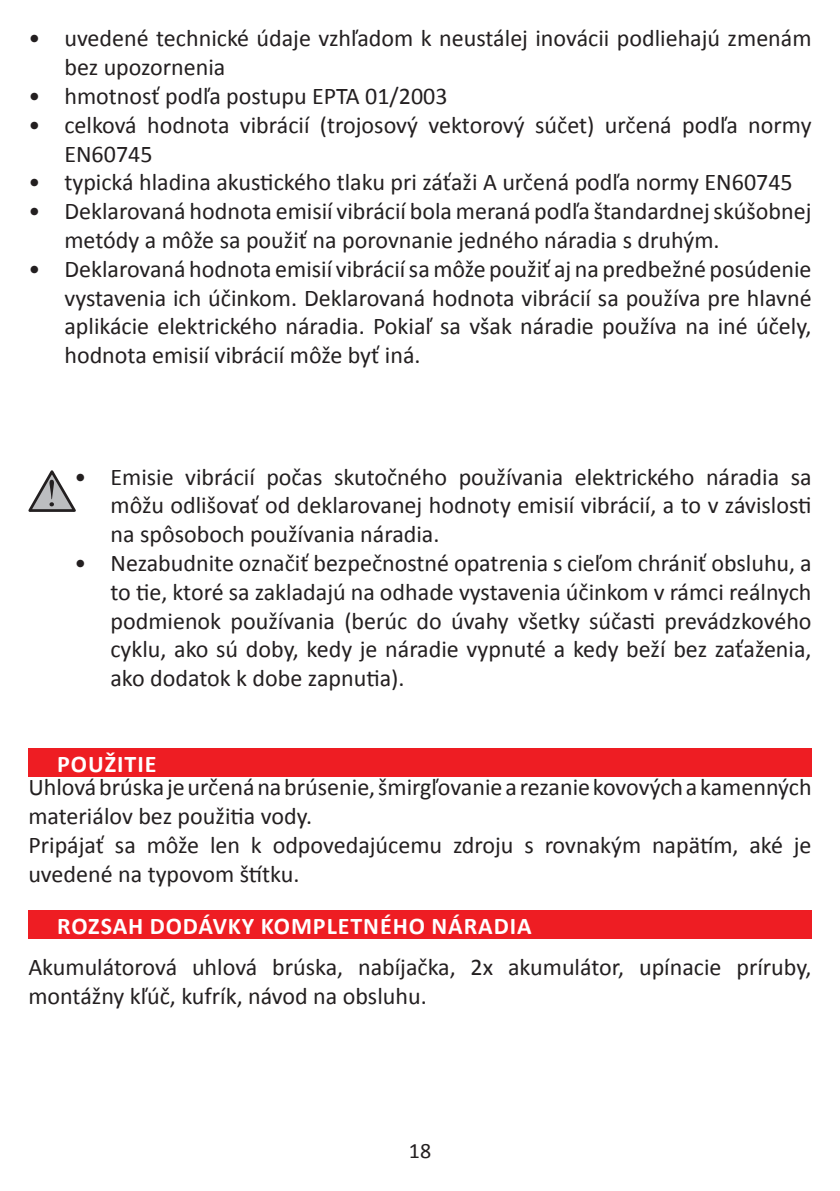
<style>
.page{position:relative;width:840px;height:1191px;background:#fff}
.page>*{position:absolute;margin:0;border:0;box-sizing:border-box;transform-origin:0 0}
.t1{font:24px/28.8px "Calibri";color:#231f20}
.t2{font:700 24px "Calibri";letter-spacing:.04em;color:#fff}
.t3{font:22px "Calibri";color:#231f20}
</style>
<div class="page">
<svg style="left:28px;top:470px;width:48px;height:42px"></svg>
<div style="left:28px;top:748px;width:783px;height:29px;background:#ee1d23"></div>
<div style="left:28px;top:910px;width:783px;height:29px;background:#ee1d23"></div>
<p class="t1" style="left:64px;top:24px;width:748px;text-indent:-36px">• uvedené technické údaje vzhľadom k neustálej inovácii podliehajú zmenám bez upozornenia</p>
<p class="t1" style="left:28px;top:82px;width:420px">• hmotnosť podľa postupu EPTA 01/2003</p>
<p class="t1" style="left:64px;top:110px;width:748px;text-indent:-36px">• celková hodnota vibrácií (trojosový vektorový súčet) určená podľa normy<br>EN60745</p>
<p class="t1" style="left:28px;top:168px;width:765px">• typická hladina akustického tlaku pri záťaži A určená podľa normy EN60745</p>
<p class="t1" style="left:64px;top:197px;width:748px;text-indent:-36px">• Deklarovaná hodnota emisií vibrácií bola meraná podľa štandardnej skúšobnej metódy a môže sa použiť na porovnanie jedného náradia s druhým.</p>
<p class="t1" style="left:64px;top:254px;width:748px;text-align:justify;text-indent:-36px">• Deklarovaná hodnota emisií vibrácií sa môže použiť aj na predbežné posúdenie vystavenia ich účinkom. Deklarovaná hodnota vibrácií sa používa pre hlavné aplikácie elektrického náradia. Pokiaľ sa však náradie používa na iné účely, hodnota emisií vibrácií môže byť iná.</p>
<p class="t1" style="left:110px;top:462px;width:702px;text-align:justify;text-indent:-36px">• Emisie vibrácií počas skutočného používania elektrického náradia sa môžu odlišovať od deklarovanej hodnoty emisií vibrácií, a to v závislosti na spôsoboch používania náradia.</p>
<p class="t1" style="left:110px;top:549px;width:702px;text-align:justify;text-indent:-36px">• Nezabudnite označiť bezpečnostné opatrenia s cieľom chrániť obsluhu, a to tie, ktoré sa zakladajú na odhade vystavenia účinkom v rámci reálnych podmienok používania (berúc do úvahy všetky súčasti prevádzkového cyklu, ako sú doby, kedy je náradie vypnuté a kedy beží bez zaťaženia, ako dodatok k dobe zapnutia).</p>
<p class="t2" style="left:57px;top:748px;width:101px">POUŽITIE</p>
<p class="t1" style="left:28px;top:773px;width:784px">Uhlová brúska je určená na brúsenie, šmirgľovanie a rezanie kovových a kamenných materiálov bez použitia vody.</p>
<p class="t1" style="left:28px;top:830px;width:784px">Pripájať sa môže len k odpovedajúcemu zdroju s rovnakým napätím, aké je uvedené na typovom štítku.</p>
<p class="t2" style="left:57px;top:910px;width:475px">ROZSAH DODÁVKY KOMPLETNÉHO NÁRADIA</p>
<p class="t1" style="left:28px;top:953px;width:784px">Akumulátorová uhlová brúska, nabíjačka, 2x akumulátor, upínacie príruby, montážny kľúč, kufrík, návod na obsluhu.</p>
<p class="t3" style="left:408px;top:1136px;width:24px">18</p>
</div>
